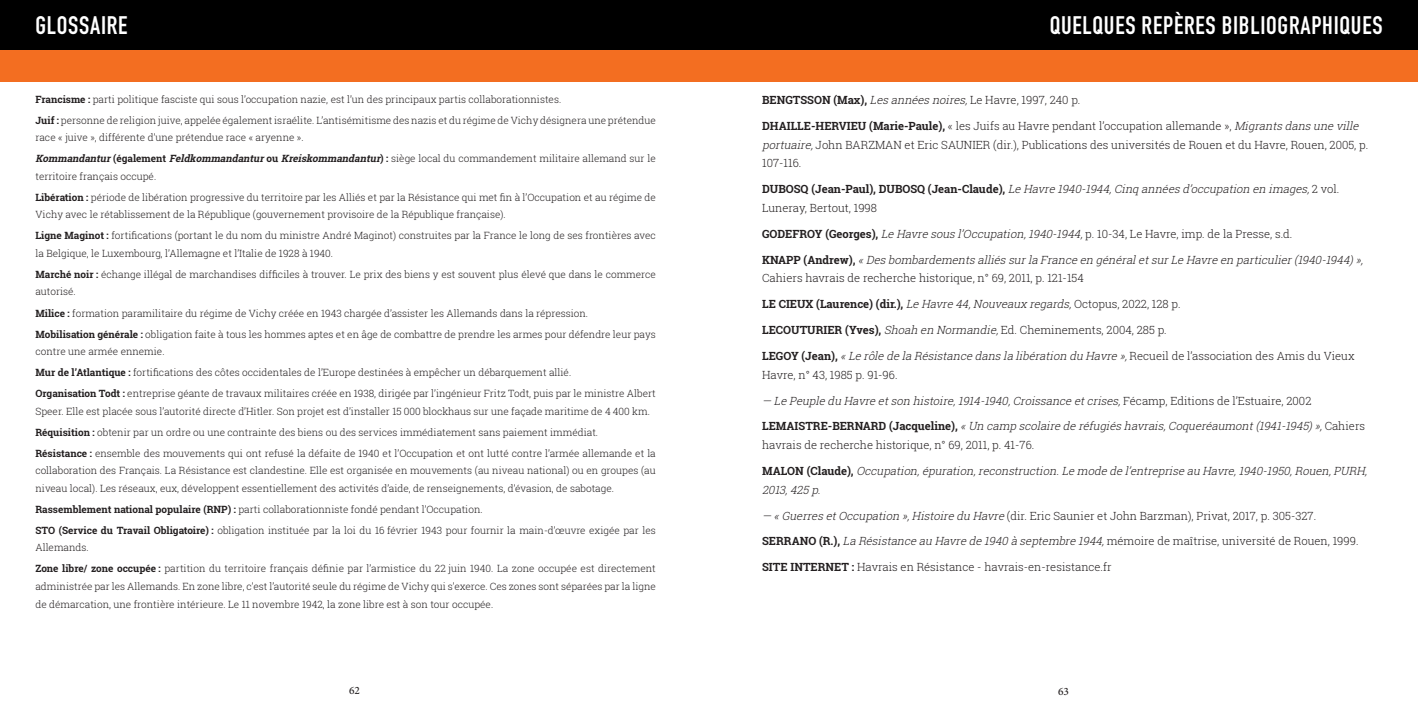
<style>
.page{position:relative;width:1418px;height:709px;background:#fff}
.page>*{position:absolute;margin:0;border:0;box-sizing:border-box;transform-origin:0 0}
.t1{font:700 25px "DIN Condensed";letter-spacing:.03em;color:#fff}
.t2{font:300 11.25px/18.8px "Roboto Slab";color:#231f20}
.t3{font:italic 300 11.25px/18.8px "Roboto Slab";color:#231f20}
.t4{font:500 11.25px "Minion Pro";color:#231f20}
.t5{font:300 10px/17.5px "Roboto Slab";color:#231f20}
.s1{font-weight:700}
.s2{font-weight:700;font-style:italic}
.s3{font-style:italic}
.s4{font-weight:700;font-style:normal}
.s5{font-style:normal}
</style>
<div class="page">
<div style="left:691px;top:39px;width:726px;height:43px;background:#f36e21"></div>
<div style="left:691px;top:0;width:726px;height:50px;background:#000"></div>
<div style="left:0;top:39px;width:726px;height:43px;background:#f36e21"></div>
<div style="left:0;top:0;width:726px;height:50px;background:#000"></div>
<p class="t1" style="left:35px;top:8px;width:94px">GLOSSAIRE</p>
<p class="t1" style="left:1049px;top:8px;width:334px">QUELQUES REPÈRES BIBLIOGRAPHIQUES</p>
<p class="t5" style="left:35px;top:90px;width:527px"><span class="s1">Francisme :</span> parti politique fasciste qui sous l’occupation nazie, est l’un des principaux partis collaborationnistes.</p>
<p class="t5" style="left:35px;top:111px;width:622px"><span class="s1">Juif :</span> personne de religion juive, appelée également israélite. L’antisémitisme des nazis et du régime de Vichy désignera une prétendue race « juive », différente d’une prétendue race « aryenne ».</p>
<p class="t5" style="left:35px;top:150px;width:622px"><span class="s2">Kommandantur</span><span class="s1">(également</span> <span class="s2">Feldkommandantur</span><span class="s1">ou</span> <span class="s2">Kreiskommandantur</span><span class="s1">) :</span> siège local du commandement militaire allemand sur le territoire français occupé.</p>
<p class="t5" style="left:35px;top:188px;width:622px"><span class="s1">Libération :</span> période de libération progressive du territoire par les Alliés et par la Résistance qui met fin à l’Occupation et au régime de<br>Vichy avec le rétablissement de la République (gouvernement provisoire de la République française).</p>
<p class="t5" style="left:35px;top:227px;width:622px"><span class="s1">Ligne Maginot :</span> fortifications (portant le du nom du ministre André Maginot) construites par la France le long de ses frontières avec la Belgique, le Luxembourg, l’Allemagne et l’Italie de 1928 à 1940.</p>
<p class="t5" style="left:35px;top:265px;width:622px"><span class="s1">Marché noir :</span> échange illégal de marchandises difficiles à trouver. Le prix des biens y est souvent plus élevé que dans le commerce autorisé.</p>
<p class="t5" style="left:35px;top:304px;width:554px"><span class="s1">Milice :</span> formation paramilitaire du régime de Vichy créée en 1943 chargée d’assister les Allemands dans la répression.</p>
<p class="t5" style="left:35px;top:325px;width:622px"><span class="s1">Mobilisation générale :</span> obligation faite à tous les hommes aptes et en âge de combattre de prendre les armes pour défendre leur pays contre une armée ennemie.</p>
<p class="t5" style="left:35px;top:363px;width:537px"><span class="s1">Mur de l’Atlantique :</span> fortifications des côtes occidentales de l’Europe destinées à empêcher un débarquement allié.</p>
<p class="t5" style="left:35px;top:384px;width:622px"><span class="s1">Organisation Todt :</span> entreprise géante de travaux militaires créée en 1938, dirigée par l’ingénieur Fritz Todt, puis par le ministre Albert<br>Speer. Elle est placée sous l’autorité directe d’Hitler. Son projet est d’installer 15 000 blockhaus sur une façade maritime de 4 400 km.</p>
<p class="t5" style="left:35px;top:423px;width:564px"><span class="s1">Réquisition :</span> obtenir par un ordre ou une contrainte des biens ou des services immédiatement sans paiement immédiat.</p>
<p class="t5" style="left:35px;top:444px;width:622px;text-align:justify"><span class="s1">Résistance :</span> ensemble des mouvements qui ont refusé la défaite de 1940 et l’Occupation et ont lutté contre l’armée allemande et la collaboration des Français. La Résistance est clandestine. Elle est organisée en mouvements (au niveau national) ou en groupes (au niveau local). Les réseaux, eux, développent essentiellement des activités d’aide, de renseignements, d’évasion, de sabotage.</p>
<p class="t5" style="left:35px;top:500px;width:449px"><span class="s1">Rassemblement national populaire (RNP) :</span> parti collaborationniste fondé pendant l’Occupation.</p>
<p class="t5" style="left:35px;top:521px;width:622px"><span class="s1">STO (Service du Travail Obligatoire) :</span> obligation instituée par la loi du 16 février 1943 pour fournir la main-d’œuvre exigée par les<br>Allemands.</p>
<p class="t5" style="left:35px;top:560px;width:622px;text-align:justify"><span class="s1">Zone libre/ zone occupée :</span> partition du territoire français définie par l’armistice du 22 juin 1940. La zone occupée est directement administrée par les Allemands. En zone libre, c’est l’autorité seule du régime de Vichy qui s’exerce. Ces zones sont séparées par la ligne de démarcation, une frontière intérieure. Le 11 novembre 1942, la zone libre est à son tour occupée.</p>
<p class="t2" style="left:762px;top:90px;width:320px"><span class="s1">BENGTSSON (Max),</span> <span class="s3">Lesannéesnoires,</span>Le Havre, 1997, 240 p.</p>
<p class="t2" style="left:762px;top:116px;width:607px"><span class="s1">DHAILLE-HERVIEU (Marie-Paule),</span> « les Juifs au Havre pendant l’occupation allemande », <span class="s3">Migrantsdansune ville portuaire,</span>John BARZMAN et Eric SAUNIER (dir.), Publications des universités de Rouen et du Havre, Rouen, 2005, p.<br>107-116.</p>
<p class="t3" style="left:762px;top:179px;width:578px"><span class="s4">D UB O S Q (Je an - Paul) , D UB O S Q (Je an - C l au de ) ,</span> Le Havre 1940-1944,Cinq annéesd’occupation en images,<span class="s5">2 v o l .<br>Luneray, Bertout, 1998</span></p>
<p class="t2" style="left:762px;top:224px;width:532px"><span class="s1">GODEFROY (Georges),</span> <span class="s3">Le Havre sousl’Occupation,1940-1944,</span>p. 10-34, Le Havre, imp. de la Presse, s.d.</p>
<p class="t3" style="left:762px;top:250px;width:605px"><span class="s4">K NA P P ( A n d r e w ) ,</span> «Desbombardementsalliéssurla France en généraletsurLe Havre en particulier(1940-1944)»,<br><span class="s5">Cahiers havrais de recherche historique, n° 69, 2011, p. 121-154</span></p>
<p class="t3" style="left:762px;top:294px;width:420px"><span class="s4">LE CIEUX (Laurence) (dir.),</span> Le Havre 44,Nouveaux regards,<span class="s5">Octopus, 2022, 128 p.</span></p>
<p class="t2" style="left:762px;top:320px;width:406px"><span class="s1">LECOUTURIER (Yves),</span> <span class="s3">Shoah en Normandie,</span>Ed. Cheminements, 2004, 285 p.</p>
<p class="t2" style="left:762px;top:346px;width:594px"><span class="s1">LEGOY (Jean),</span> <span class="s3">«Le rôle de la Résistance dansla libération du Havre »,</span>Recueil de l’association des Amis du Vieux<br>Havre, n° 43, 1985 p. 91-96.</p>
<p class="t3" style="left:762px;top:391px;width:551px">― Le Peuple du Havre etson histoire,1914-1940,Croissance etcrises,<span class="s5">F é c a m p , E d i t i o n s d e l ’ E s t u a i r e , 2 0 0 2</span></p>
<p class="t3" style="left:762px;top:416px;width:604px"><span class="s4">L E M A I S T R E - B E R NA R D ( J a c q u e l i n e ) ,</span> «Un camp scolaire de réfugiéshavrais,Coqueréaumont(1941-1945)»,<span class="s5">C a h i e r s havrais de recherche historique, n° 69, 2011, p. 41-76.</span></p>
<p class="t3" style="left:762px;top:461px;width:609px"><span class="s4">M A L O N ( C l a u d e ) ,</span> Occupation,épuration,reconstruction.Le mode de l’entreprise au Havre,1940-1950,Rouen,PURH,<br>2013,425 p.</p>
<p class="t2" style="left:762px;top:506px;width:555px"><span class="s3">― «GuerresetOccupation »,Histoire du Havre</span> (dir. Eric Saunier et John Barzman), Privat, 2017, p. 305-327.</p>
<p class="t2" style="left:762px;top:531px;width:598px"><span class="s1">SERRANO (R.),</span> <span class="s3">La Résistance au Havre de 1940 à septembre 1944,</span>mémoire de maîtrise, université de Rouen, 1999.</p>
<p class="t2" style="left:762px;top:557px;width:351px"><span class="s1">SITE INTERNET :</span> Havrais en Résistance - havrais-en-resistance.fr</p>
<p class="t4" style="left:349px;top:683px;width:12px">62</p>
<p class="t4" style="left:1058px;top:684px;width:12px">63</p>
</div>
